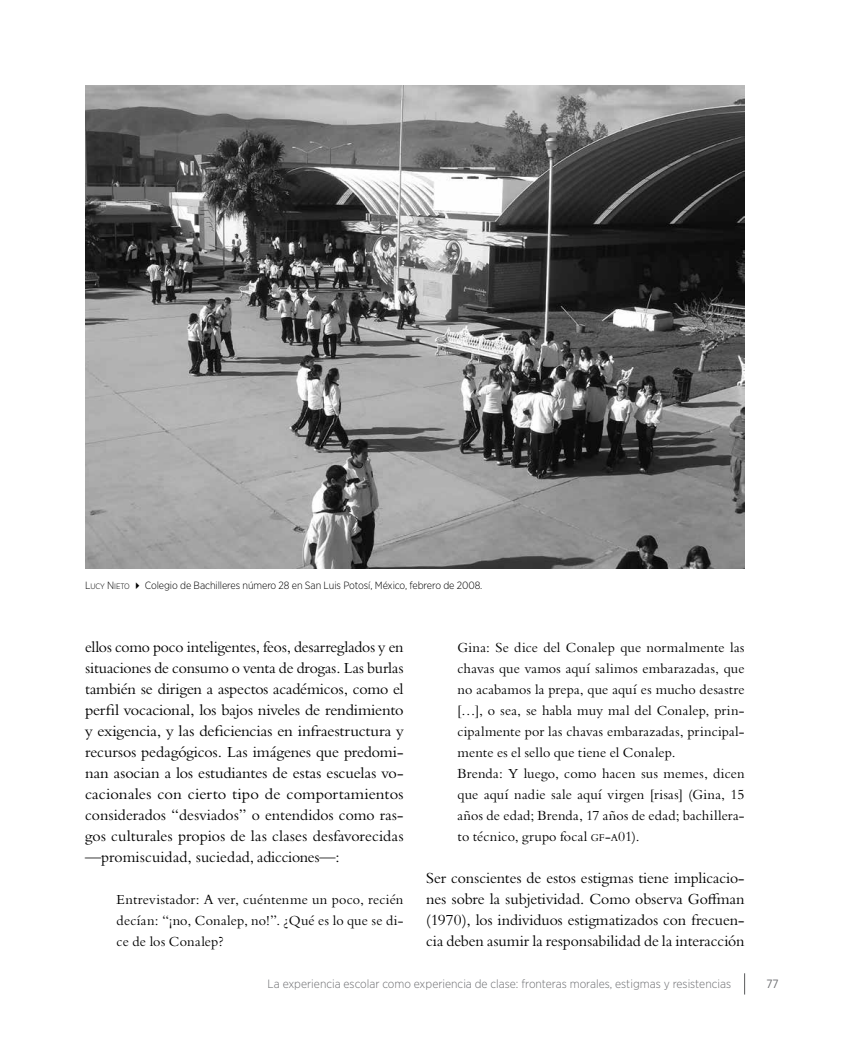
<style>
.page{position:relative;width:851px;height:1063px;background:#fff}
.page>*{position:absolute;margin:0;border:0;box-sizing:border-box;transform-origin:0 0}
.t1{font:15px/21px "Bergamo Std";color:#000;text-align:justify}
.t2{font:13.5px/21px "Bergamo Std";letter-spacing:.01em;color:#000;text-align:justify}
.t3{font:300 12px "Gotham Narrow";color:#6d6e71}
.t4{font:12px "Gotham Narrow";color:#6d6e71}
.t5{font:300 10.5px "Gotham Narrow";letter-spacing:-.01em;color:#000}
.s1{font-style:inherit}
.s2{font-size:7.8px}
.s3{font-size:10.2px}
</style>
<div class="page">
<svg style="left:744px;top:973px;width:1px;height:22px"></svg>
<img style="left:85px;top:85px;width:659px;height:483px">
<p class="t5" style="left:85px;top:579px;width:399px"><span class="s1">L</span><span class="s2">UCY</span> <span class="s1">N</span> <span class="s2">IETO</span> ✔ Colegio de Bachilleres número 28 en San Luis Potosí, México, febrero de 2008.</p>
<p class="t1" style="left:85px;top:637px;width:320px">ellos como poco inteligentes, feos, desarreglados y en situaciones de consumo o venta de drogas. Las burlas también se dirigen a aspectos académicos, como el perfil vocacional, los bajos niveles de rendimiento y exigencia, y las deficiencias en infraestructura y recursos pedagógicos. Las imágenes que predomi&shy;nan asocian a los estudiantes de estas escuelas vo&shy;cacionales con cierto tipo de comportamientos considerados “desviados” o entendidos como ras&shy;gos culturales propios de las clases desfavorecidas —promiscuidad, suciedad, adicciones—:</p>
<p class="t2" style="left:117px;top:889px;width:288px">Entrevistador: A ver, cuéntenme un poco, recién decían: “¡no, Conalep, no!”. ¿Qué es lo que se di&shy;ce de los Conalep?</p>
<p class="t2" style="left:457px;top:637px;width:288px;text-align:left">Gina: Se dice del Conalep que normalmente las chavas que vamos aquí salimos embarazadas, que no acabamos la prepa, que aquí es mucho desastre […], o sea, se habla muy mal del Conalep, prin&shy;cipalmente por las chavas embarazadas, principal&shy;mente es el sello que tiene el Conalep.<br>Brenda: Y luego, como hacen sus memes, dicen que aquí nadie sale aquí virgen [risas] (Gina, 15 años de edad; Brenda, 17 años de edad; bachillera&shy;to técnico, grupo focal <span class="s3">gf</span><span class="s1">-</span><span class="s3">a</span>01).</p>
<p class="t1" style="left:426px;top:868px;width:320px">Ser conscientes de estos estigmas tiene implicacio&shy;nes sobre la subjetividad. Como observa Goffman (1970), los individuos estigmatizados con frecuen&shy;cia deben asumir la responsabilidad de la interacción</p>
<p class="t3" style="left:267px;top:976px;width:465px">La experiencia escolar como experiencia de clase: fronteras morales, estigmas y resistencias</p>
<p class="t4" style="left:766px;top:976px;width:14px">77</p>
</div>
